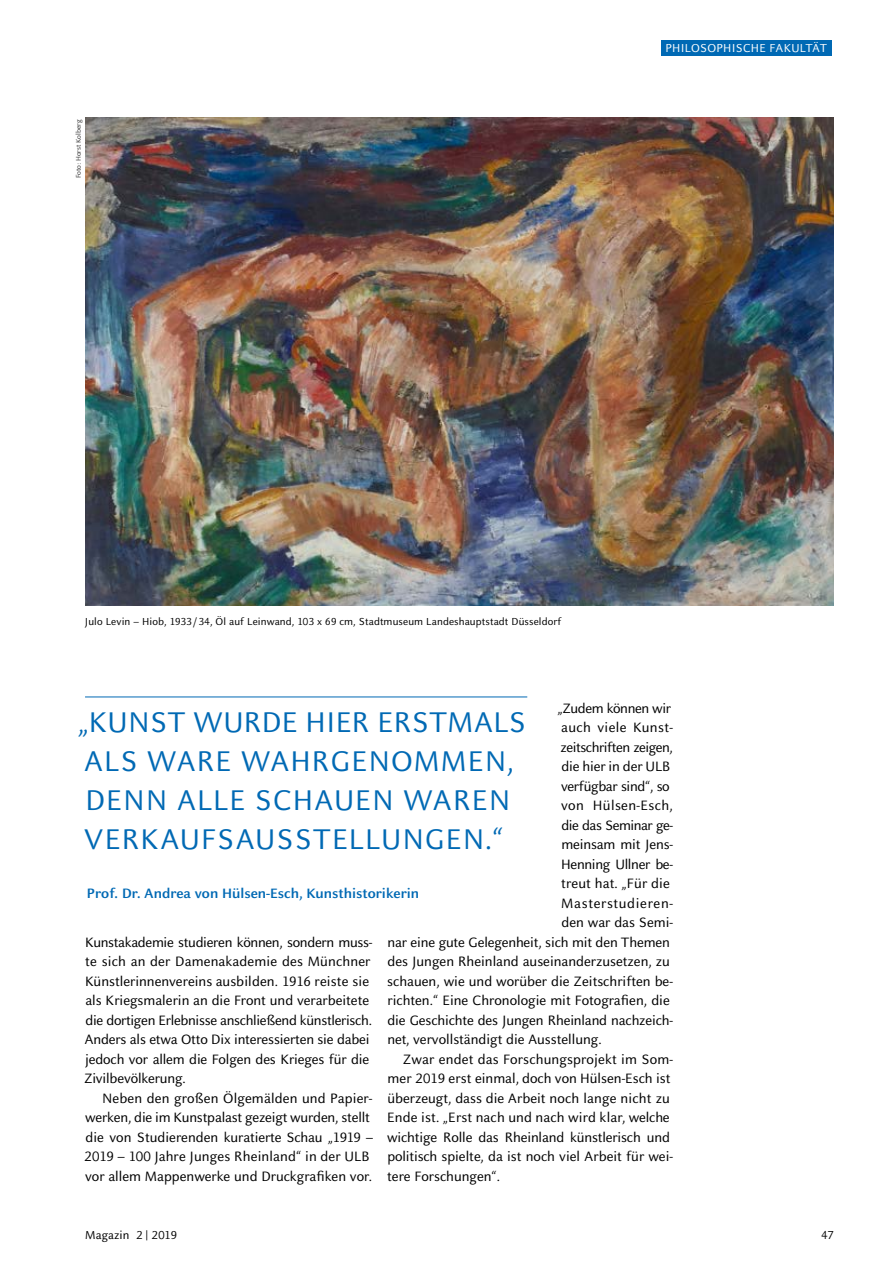
<style>
.page{position:relative;width:893px;height:1263px;background:#fff}
.page>*{position:absolute;margin:0;border:0;box-sizing:border-box;transform-origin:0 0}
.t1{font:31.5px/39px "Celeste Sans Pro";letter-spacing:.03em;color:#0069b4}
.t2{font:15px/19.5px "Celeste Sans Pro";color:#000}
.t3{font:700 15px "Celeste Sans Pro";color:#0069b4}
.t4{font:15px "Celeste Sans Pro";letter-spacing:-.03em;color:#000}
.t5{font:15px "Celeste Sans Pro";letter-spacing:-.02em;color:#000}
.t6{font:15px "Celeste Sans Pro";letter-spacing:.025em;color:#000}
.t7{font:15px "Celeste Sans Pro";letter-spacing:.045em;color:#000}
.t8{font:15px "Celeste Sans Pro";letter-spacing:-.025em;color:#000}
.t9{font:12.75px "Celeste Sans Pro";letter-spacing:.02em;color:#fff}
.t10{font:12.75px "Celeste Sans Pro";letter-spacing:.01em;color:#000}
.t11{font:11.25px "Celeste Sans Pro";letter-spacing:.01em;color:#000}
.t12{font:7.5px "Celeste Sans Pro";color:#000}
</style>
<div class="page">
<img style="left:85px;top:118px;width:748px;height:487px">
<hr style="left:85px;top:697px;width:442px;height:1px;background:#0069b4">
<div style="left:661px;top:40px;width:170px;height:15px;background:#0069b4"></div>
<p class="t12" style="left:74px;top:178px;width:61px;rotate:-90deg">Foto: Horst Kolberg</p>
<p class="t9" style="left:665px;top:39px;width:163px">PHILOSOPHISCHE FAKULTÄT</p>
<p class="t11" style="left:85px;top:614px;width:478px">Julo Levin – Hiob, 1933 / 34, Öl auf Leinwand, 103 x 69 cm, Stadtmuseum Landeshauptstadt Düsseldorf</p>
<p class="t8" style="left:558px;top:698px;width:115px">„Zudem können wir</p>
<p class="t6" style="left:561px;top:718px;width:113px">auch viele Kunst-</p>
<p class="t4" style="left:561px;top:737px;width:114px">zeitschriften zeigen,</p>
<p class="t2" style="left:561px;top:756px;width:110px">die hier in der ULB</p>
<p class="t5" style="left:561px;top:776px;width:110px">verfügbar sind“, so</p>
<p class="t6" style="left:561px;top:796px;width:113px">von Hülsen-Esch,</p>
<p class="t4" style="left:561px;top:815px;width:113px">die das Seminar ge-</p>
<p class="t2" style="left:561px;top:834px;width:113px">meinsam mit Jens-</p>
<p class="t5" style="left:561px;top:854px;width:113px">Henning Ullner be-</p>
<p class="t2" style="left:561px;top:873px;width:110px">treut hat. „Für die</p>
<p class="t7" style="left:561px;top:893px;width:113px">Masterstudieren-</p>
<p class="t2" style="left:561px;top:912px;width:113px">den war das Semi-</p>
<p class="t2" style="left:387px;top:932px;width:284px">nar eine gute Gelegenheit, sich mit den Themen</p>
<p class="t2" style="left:387px;top:951px;width:284px">des Jungen Rheinland auseinanderzusetzen, zu</p>
<p class="t2" style="left:387px;top:971px;width:287px">schauen, wie und worüber die Zeitschriften be-</p>
<p class="t2" style="left:387px;top:990px;width:284px">richten.“ Eine Chronologie mit Fotografien, die</p>
<p class="t2" style="left:387px;top:1010px;width:287px">die Geschichte des Jungen Rheinland nachzeich-</p>
<p class="t2" style="left:387px;top:1029px;width:216px">net, vervollständigt die Ausstellung.</p>
<p class="t2" style="left:403px;top:1049px;width:272px">Zwar endet das Forschungsprojekt im Som-</p>
<p class="t2" style="left:387px;top:1068px;width:284px">mer 2019 erst einmal, doch von Hülsen-Esch ist</p>
<p class="t2" style="left:387px;top:1088px;width:284px">überzeugt, dass die Arbeit noch lange nicht zu</p>
<p class="t2" style="left:387px;top:1107px;width:284px">Ende ist. „Erst nach und nach wird klar, welche</p>
<p class="t2" style="left:387px;top:1127px;width:284px">wichtige Rolle das Rheinland künstlerisch und</p>
<p class="t2" style="left:387px;top:1146px;width:287px">politisch spielte, da ist noch viel Arbeit für wei-</p>
<p class="t2" style="left:387px;top:1166px;width:114px">tere Forschungen“.</p>
<h1 class="t1" style="left:78px;top:702px;width:450px">„KUNST WURDE HIER ERSTMALS<br>ALS WARE WAHRGENOMMEN,<br>DENN ALLE SCHAUEN WAREN<br>VERKAUFSAUSSTELLUNGEN.“</h1>
<p class="t3" style="left:87px;top:884px;width:334px">Prof. Dr. Andrea von Hülsen-Esch, Kunsthistorikerin</p>
<p class="t2" style="left:84px;top:932px;width:290px">Kunstakademie studieren können, sondern muss&shy;te sich an der Damenakademie des Münchner Künstlerinnenvereins ausbilden. 1916 reiste sie als Kriegsmalerin an die Front und verarbeitete die dortigen Erlebnisse anschließend künstlerisch.<br>Anders als etwa Otto Dix interessierten sie dabei jedoch vor allem die Folgen des Krieges für die Zivilbevölkerung.</p>
<p class="t2" style="left:84px;top:1088px;width:291px;text-indent:18px">Neben den großen Ölgemälden und Papier&shy;werken, die im Kunstpalast gezeigt wurden, stellt die von Studierenden kuratierte Schau „1919 – 2019 – 100 Jahre Junges Rheinland“ in der ULB vor allem Mappenwerke und Druckgrafiken vor.</p>
<p class="t10" style="left:85px;top:1227px;width:93px">Magazin 2 | 2019</p>
<p class="t10" style="left:821px;top:1227px;width:14px">47</p>
</div>
